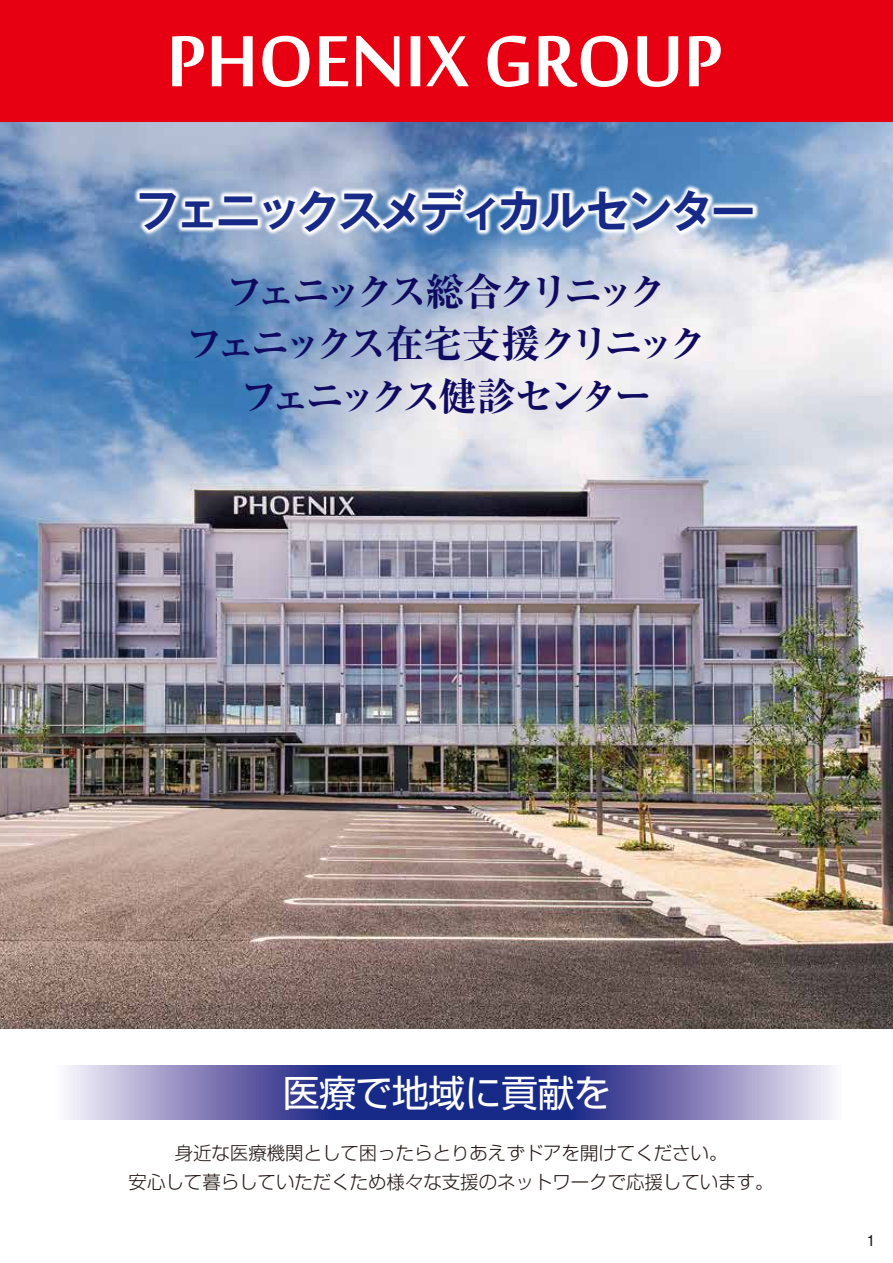
<style>
.page{position:relative;width:893px;height:1263px;background:#fff}
.page>*{position:absolute;margin:0;border:0;box-sizing:border-box;transform-origin:0 0}
.t1{font:700 45px "Gothic MB101 Pro De";letter-spacing:-.08em;color:#172a88}
.t2{font:700 expanded 39px/52.7px "Ryumin Pro";letter-spacing:-.16em;color:#100b61;text-align:center}
.t3{font:37.05px "Shin Go Pro";letter-spacing:-.02em;color:#fff}
.t4{font:300 18.45px/28.5px "Shin Go Pro";color:#221815;text-align:center}
.t5{font:500 15px "Gothic BBB Pro";color:#221815}
</style>
<div class="page">
<img style="left:0;top:122px;width:893px;height:906px">
<div style="left:0;top:0;width:893px;height:122px;background:#e60012"></div>
<img style="left:133px;top:182px;width:627px;height:2px">
<img style="left:133px;top:184px;width:627px;height:57px">
<svg style="left:67px;top:1066px;width:766px;height:53px;background:#6569ab"></svg>
<svg style="left:172px;top:36px;width:297px;height:51px"></svg>
<svg style="left:487px;top:36px;width:42px;height:51px"></svg>
<svg style="left:539px;top:36px;width:182px;height:51px"></svg>
<h1 class="t1" style="left:135px;top:173px;width:623px">フェニックスメディカルセンター</h1>
<h2 class="t2" style="left:185px;top:262px;width:524px">フェニックス総合クリニック<br>フェニックス在宅支援クリニックフェニックス健診センター</h2>
<h3 class="t3" style="left:283px;top:1063px;width:329px">医療で地域に貢献を</h3>
<p class="t4" style="left:129px;top:1136px;width:646px">身近な医療機関として困ったらとりあえずドアを開けてください。<br>安心して暮らしていただくため様々な支援のネットワークで応援しています。</p>
<p class="t5" style="left:866px;top:1228px;width:11px">1</p>
</div>
